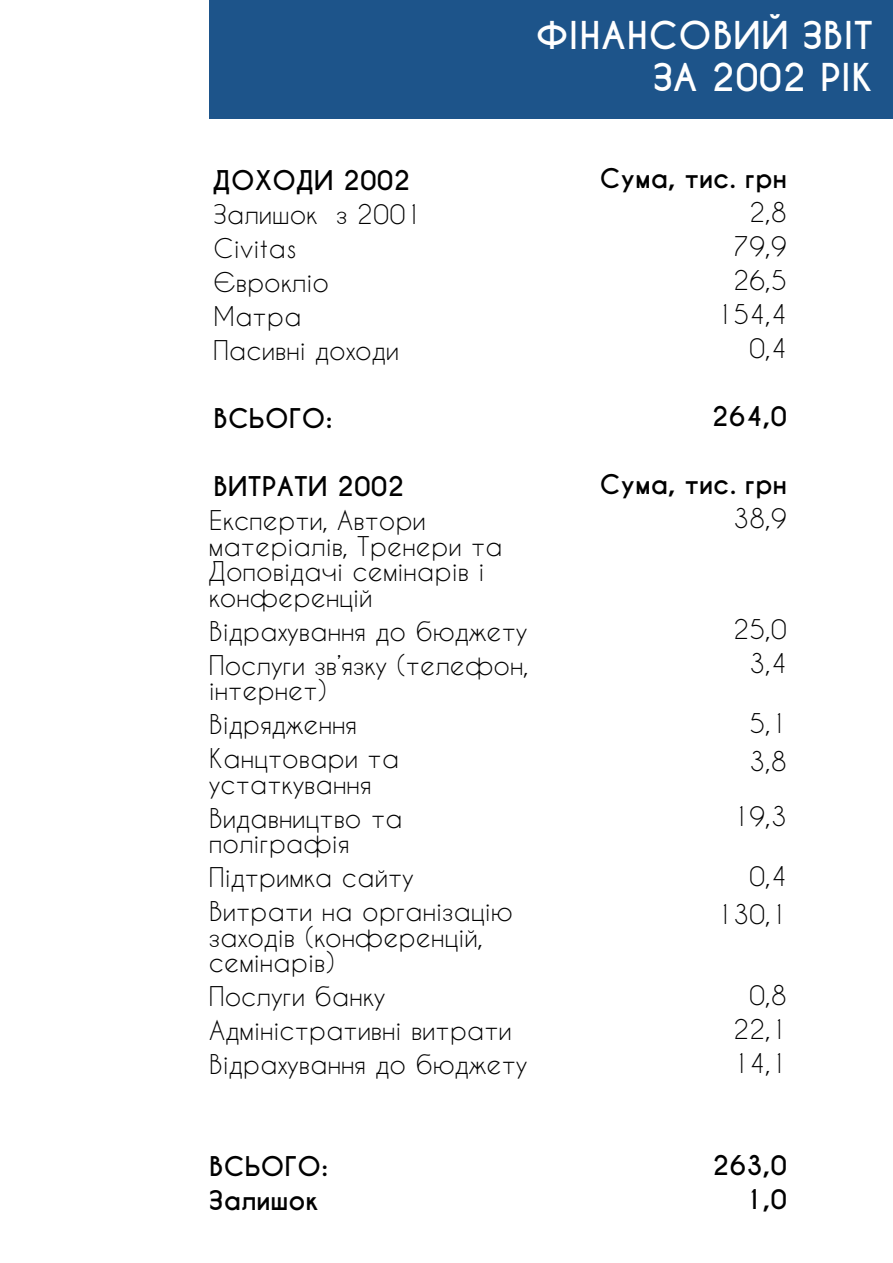
<style>
.page{position:relative;width:893px;height:1263px;background:#fff}
.page>*{position:absolute;margin:0;border:0;box-sizing:border-box;transform-origin:0 0}
.t1{font:700 36px/42px "Caviar Dreams";letter-spacing:.025em;color:#fff;text-align:right}
.t2{font:25.5px/34px "Caviar Dreams";letter-spacing:.025em;color:#000}
.t3{font:700 25.5px/34px "Caviar Dreams";letter-spacing:.025em;color:#000}
</style>
<div class="page">
<div style="left:209px;top:0;width:684px;height:118px;background:#1d548a"></div>
<h1 class="t1" style="left:537px;top:16px;width:338px">ФІНАНСОВИЙ ЗВІТ<br>ЗА 2002 РІК</h1>
<p class="t3" style="left:214px;top:164px;width:198px">ДОХОДИ 2002</p>
<p class="t2" style="left:214px;top:197px;width:209px">Залишок з 2001<br>Сivitas<br>Єврокліо<br>Матра<br>Пасивні доходи</p>
<p class="t3" style="left:214px;top:402px;width:121px">ВСЬОГО:</p>
<p class="t3" style="left:214px;top:470px;width:192px">ВИТРАТИ 2002</p>
<p class="t2" style="left:209px;top:507px;width:295px;line-height:25.5px">Експерти, Автори матеріалів, Тренери та<br>Доповідачі семінарів і конференцій</p>
<p class="t2" style="left:209px;top:613px;width:321px">Відрахування до бюджету<br>Послуги зв’язку (телефон,</p>
<p class="t2" style="left:209px;top:673px;width:191px">інтернет)<br>Відрядження<br>Канцтовари та</p>
<p class="t2" style="left:209px;top:766px;width:195px">устаткування<br>Видавництво та</p>
<p class="t2" style="left:209px;top:826px;width:305px">поліграфія<br>Підтримка сайту<br>Витрати на організацію</p>
<p class="t2" style="left:209px;top:923px;width:275px;line-height:25.5px">заходів (конференцій, семінарів)</p>
<p class="t2" style="left:209px;top:979px;width:319px">Послуги банку<br>Адміністративні витрати<br>Відрахування до бюджету</p>
<p class="t3" style="left:209px;top:1150px;width:121px">ВСЬОГО:<br>Залишок</p>
<p class="t3" style="left:600px;top:163px;width:188px">Сума, тис. грн</p>
<p class="t2" style="left:717px;top:195px;width:71px;text-align:right">2,8<br>79,9<br>26,5<br>154,4<br>0,4</p>
<p class="t3" style="left:712px;top:400px;width:76px">264,0</p>
<p class="t3" style="left:600px;top:468px;width:188px">Сума, тис. грн</p>
<p class="t2" style="left:733px;top:501px;width:55px">38,9</p>
<p class="t2" style="left:733px;top:612px;width:55px;text-align:right">25,0<br>3,4</p>
<p class="t2" style="left:750px;top:703px;width:39px;line-height:38.2px">5,1<br>3,8</p>
<p class="t2" style="left:733px;top:799px;width:55px">19,3</p>
<p class="t2" style="left:717px;top:856px;width:71px;line-height:38.2px;text-align:right">0,4<br>130,1</p>
<p class="t2" style="left:733px;top:977px;width:55px;text-align:justify;text-indent:16px">0,8<br>22,1<br>14,1</p>
<p class="t3" style="left:713px;top:1149px;width:75px;text-align:right">263,0<br>1,0</p>
</div>
